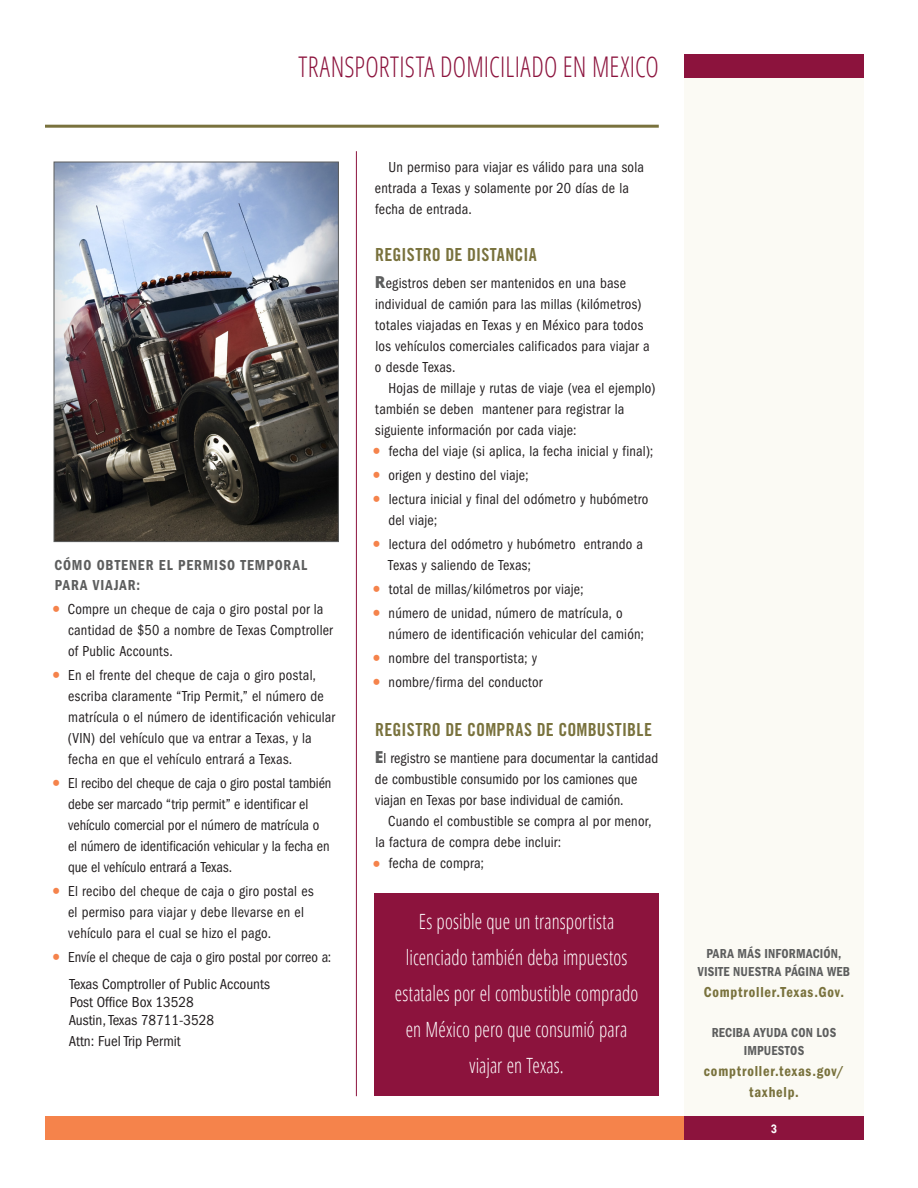
<style>
.page{position:relative;width:918px;height:1188px;background:#fff}
.page>*{position:absolute;margin:0;border:0;box-sizing:border-box;transform-origin:0 0}
.t1{font:28.5px "Open Sans Condensed Light SC950";letter-spacing:.005em;color:#8c133d;scale:.9 1}
.t2{font:300 condensed 21px/36px "Open Sans";letter-spacing:.005em;color:#fff;text-align:center;scale:.9 1}
.t3{font:18px "Trade Gothic LT Std Bd Cn 20";letter-spacing:.01em;color:#79723d}
.t4{font:condensed 15px/21px "ITC Franklin Gothic Std";letter-spacing:.015em;color:#231f20;scale:.95 1}
.t5{font:condensed 15px/21px "ITC Franklin Gothic Std";letter-spacing:-.005em;color:#231f20;scale:.95 1}
.t6{font:condensed 15px/18px "ITC Franklin Gothic Std";letter-spacing:.015em;color:#231f20}
.t7{font:15px/21px "ITC Franklin Gothic Std Dm Cd";letter-spacing:.055em;color:#79723d;text-align:center;scale:.95 1}
.t8{font:15px/19.5px "ITC Franklin Gothic Std Dm Cd";letter-spacing:.07em;color:#5d5e5e;scale:.95 1}
.t9{font:13.5px/18px "ITC Franklin Gothic Std Dm Cd";letter-spacing:.015em;color:#5d5e5e;text-align:center;scale:.95 1}
.t10{font:700 13.5px "Tw Cen";color:#fff;scale:.9 1}
.s1{font-family:"ITC Franklin Gothic Std Hvy";font-stretch:normal;font-size:18px;color:#f5834b}
.s2{font-family:"Open Sans";font-weight:800;font-stretch:normal;font-size:16.5px;color:#5d5e5e}
</style>
<div class="page">
<div style="left:684px;top:76px;width:180px;height:1044px;background:#fbfaf4"></div>
<div style="left:45px;top:1116px;width:639px;height:23px;background:#f5834b"></div>
<div style="left:684px;top:1116px;width:180px;height:23px;background:#8c133d"></div>
<div style="left:684px;top:54px;width:180px;height:23px;background:#8c133d"></div>
<hr style="left:45px;top:125px;width:614px;height:3px;background:#79723d">
<hr style="left:356px;top:151px;width:1px;height:945px;background:#8c133d">
<img style="left:56px;top:164px;width:281px;height:376px">
<div style="left:54px;top:162px;width:285px;height:380px;border:1px solid #5d5e5e"></div>
<div style="left:374px;top:893px;width:285px;height:203px;background:#8c133d"></div>
<h1 class="t1" style="left:298px;top:48px;width:402px">TRANSPORTISTA DOMICILIADO EN MEXICO</h1>
<h1 class="t8" style="left:54px;top:555px;width:268px">CÓMO OBTENER EL PERMISO TEMPORAL<br>PARA VIAJAR:</h1>
<p class="t4" style="left:68px;top:598px;width:280px;text-indent:-17px"><span class="s1">•</span> Compre un cheque de caja o giro postal por la cantidad de $50 a nombre de Texas Comptroller of Public Accounts.</p>
<p class="t4" style="left:68px;top:664px;width:283px;text-indent:-16px"><span class="s1">•</span> En el frente del cheque de caja o giro postal, escriba claramente “Trip Permit,” el número de matrícula o el número de identificación vehicular (VIN) del vehículo que va entrar a Texas, y la fecha en que el vehículo entrará a Texas.</p>
<p class="t5" style="left:68px;top:772px;width:279px;text-indent:-17px"><span class="s1">•</span> El recibo del cheque de caja o giro postal también debe ser marcado “trip permit” e identificar el vehículo comercial por el número de matrícula o el número de identificación vehicular y la fecha en que el vehículo entrará a Texas.</p>
<p class="t4" style="left:68px;top:880px;width:260px;text-indent:-17px"><span class="s1">•</span> El recibo del cheque de caja o giro postal es el permiso para viajar y debe llevarse en el vehículo para el cual se hizo el pago.</p>
<p class="t4" style="left:51px;top:946px;width:296px"><span class="s1">•</span> Envíe el cheque de caja o giro postal por correo a:</p>
<p class="t6" style="left:69px;top:975px;width:203px">Texas Comptroller of Public Accounts<br>Post Office Box 13528<br>Austin, Texas 78711-3528</p>
<p class="t6" style="left:69px;top:1032px;width:113px">Attn: Fuel Trip Permit</p>
<p class="t4" style="left:375px;top:157px;width:285px;text-indent:13px">Un permiso para viajar es válido para una sola entrada a Texas y solamente por 20 días de la fecha de entrada.</p>
<h2 class="t3" style="left:375px;top:243px;width:163px">REGISTRO DE DISTANCIA</h2>
<p class="t4" style="left:375px;top:272px;width:291px"><span class="s2">R</span>egistros deben ser mantenidos en una base individual de camión para las millas (kilómetros) totales viajadas en Texas y en México para todos los vehículos comerciales calificados para viajar a o desde Texas.</p>
<p class="t4" style="left:375px;top:377px;width:296px;text-indent:13px">Hojas de millaje y rutas de viaje (vea el ejemplo) también se deben mantener para registrar la siguiente información por cada viaje:</p>
<p class="t4" style="left:372px;top:440px;width:298px"><span class="s1">•</span> fecha del viaje (si aplica, la fecha inicial y final);</p>
<p class="t4" style="left:372px;top:464px;width:167px"><span class="s1">•</span> origen y destino del viaje;</p>
<p class="t4" style="left:388px;top:488px;width:275px;text-indent:-17px"><span class="s1">•</span> lectura inicial y final del odómetro y hubómetro del viaje;</p>
<p class="t4" style="left:388px;top:533px;width:270px;text-indent:-17px"><span class="s1">•</span> lectura del odómetro y hubómetro entrando a<br>Texas y saliendo de Texas;</p>
<p class="t4" style="left:372px;top:578px;width:225px"><span class="s1">•</span> total de millas/kilómetros por viaje;</p>
<p class="t4" style="left:389px;top:602px;width:270px;text-indent:-17px"><span class="s1">•</span> número de unidad, número de matrícula, o número de identificación vehicular del camión;</p>
<p class="t4" style="left:372px;top:647px;width:176px"><span class="s1">•</span> nombre del transportista; y</p>
<p class="t4" style="left:372px;top:671px;width:181px"><span class="s1">•</span> nombre/firma del conductor</p>
<h2 class="t3" style="left:375px;top:719px;width:278px">REGISTRO DE COMPRAS DE COMBUSTIBLE</h2>
<p class="t4" style="left:375px;top:748px;width:300px"><span class="s2">E</span>l registro se mantiene para documentar la cantidad de combustible consumido por los camiones que viajan en Texas por base individual de camión.</p>
<p class="t4" style="left:375px;top:811px;width:292px;text-indent:13px">Cuando el combustible se compra al por menor, la factura de compra debe incluir:</p>
<p class="t4" style="left:372px;top:853px;width:120px"><span class="s1">•</span> fecha de compra;</p>
<h2 class="t2" style="left:395px;top:903px;width:272px">Es posible que un transportista licenciado también deba impuestos estatales por el combustible comprado en México pero que consumió para viajar en Texas.</h2>
<p class="t9" style="left:698px;top:944px;width:162px">PARA MÁS INFORMACIÓN,<br>VISITE NUESTRA PÁGINA WEB</p>
<p class="t7" style="left:704px;top:981px;width:149px">Comptroller.Texas.Gov.</p>
<p class="t9" style="left:712px;top:1024px;width:133px">RECIBA AYUDA CON LOS<br>IMPUESTOS</p>
<p class="t7" style="left:704px;top:1061px;width:149px">comptroller.texas.gov/ taxhelp.</p>
<p class="t10" style="left:771px;top:1120px;width:9px">3</p>
</div>
